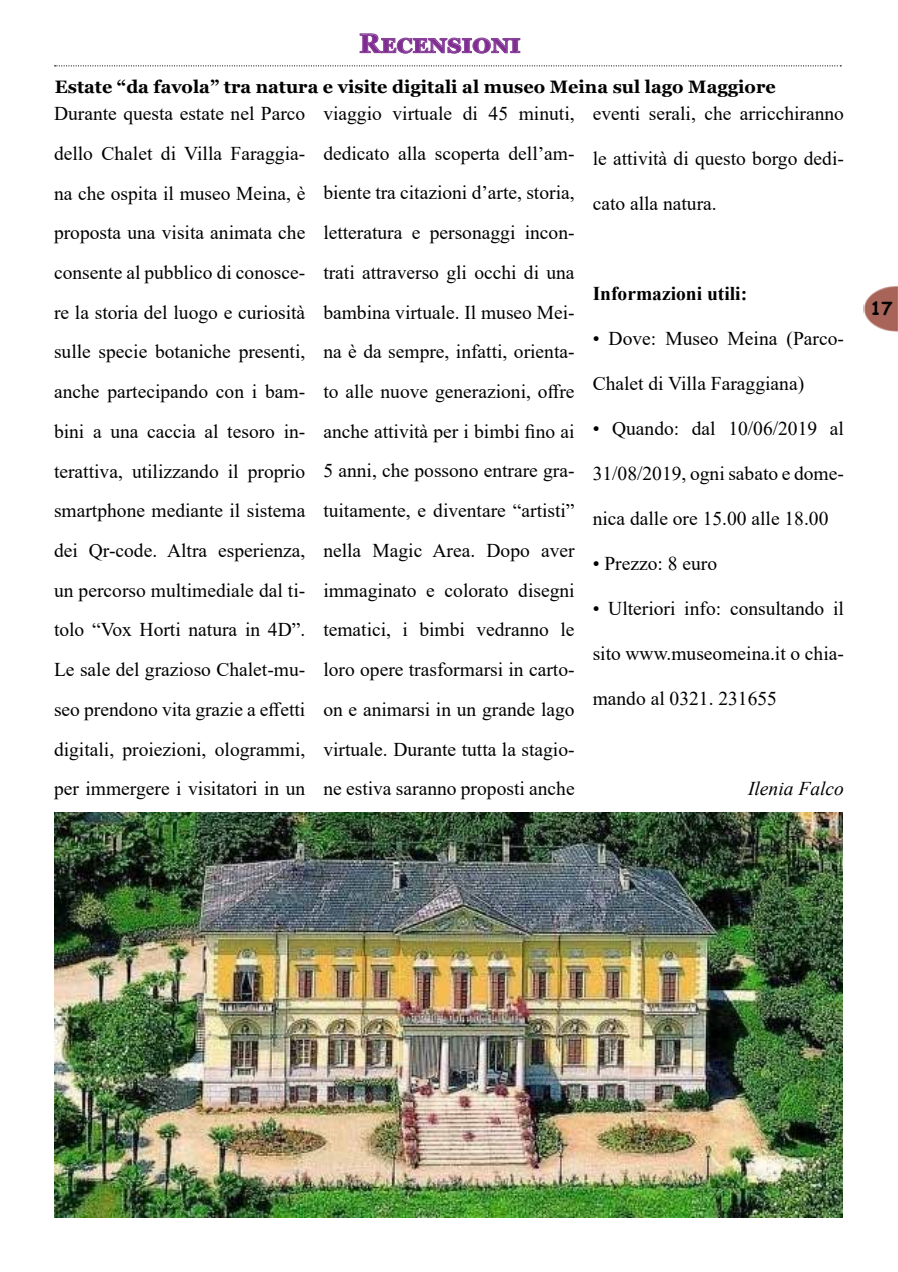
<style>
.page{position:relative;width:898px;height:1272px;background:#fff}
.page>*{position:absolute;margin:0;border:0;box-sizing:border-box;transform-origin:0 0}
.t1{font:700 27px "Georgia";letter-spacing:.005em;color:#7f2c91}
.t2{font:19.5px/39.8px "Times New Roman";color:#000;text-align:justify}
.t3{font:700 19.5px "Times New Roman";color:#000}
.t4{font:italic 19.5px "Times New Roman";color:#000}
.t5{font:700 18px "Georgia";color:#000}
.t6{font:700 18px "Comic Sans MS";color:#000}
</style>
<div class="page">
<img style="left:863px;top:286px;width:34px;height:46px">
<svg style="left:359px;top:33px;width:161px;height:21px"></svg>
<svg style="left:55px;top:65px;width:785px;height:1px"></svg>
<img style="left:54px;top:812px;width:788px;height:405px">
<h1 class="t1" style="left:359px;top:26px;width:163px">recensioni</h1>
<p class="t5" style="left:55px;top:75px;width:722px">Estate “da favola” tra natura e visite digitali al museo Meina sul lago Maggiore</p>
<p class="t2" style="left:54px;top:93px;width:253px">Durante questa estate nel Parco dello Chalet di Villa Faraggia&shy;na che ospita il museo Meina, è proposta una visita animata che consente al pubblico di conosce&shy;re la storia del luogo e curiosità sulle specie botaniche presenti, anche partecipando con i bam&shy;bini a una caccia al tesoro in&shy;terattiva, utilizzando il proprio smartphone mediante il sistema dei Qr-code. Altra esperienza, un percorso multimediale dal ti&shy;tolo “Vox Horti natura in 4D”.<br>Le sale del grazioso Chalet-mu&shy;seo prendono vita grazie a effetti digitali, proiezioni, ologrammi, per immergere i visitatori in un</p>
<p class="t2" style="left:323px;top:93px;width:253px">viaggio virtuale di 45 minuti, dedicato alla scoperta dell’am&shy;biente tra citazioni d’arte, storia, letteratura e personaggi incon&shy;trati attraverso gli occhi di una bambina virtuale. Il museo Mei&shy;na è da sempre, infatti, orienta&shy;to alle nuove generazioni, offre anche attività per i bimbi fino ai 5 anni, che possono entrare gra&shy;tuitamente, e diventare “artisti” nella Magic Area. Dopo aver immaginato e colorato disegni tematici, i bimbi vedranno le loro opere trasformarsi in carto&shy;on e animarsi in un grande lago virtuale. Durante tutta la stagio&shy;ne estiva saranno proposti anche</p>
<p class="t2" style="left:592px;top:93px;width:253px">eventi serali, che arricchiranno</p>
<p class="t2" style="left:592px;top:138px;width:253px">le attività di questo borgo dedi-</p>
<p class="t2" style="left:592px;top:183px;width:126px">cato alla natura.</p>
<p class="t3" style="left:592px;top:279px;width:156px">Informazioni utili:</p>
<p class="t2" style="left:592px;top:318px;width:253px">• Dove: Museo Meina (Parco-</p>
<p class="t2" style="left:592px;top:363px;width:213px">Chalet di Villa Faraggiana)</p>
<p class="t2" style="left:592px;top:408px;width:253px">• Quando: dal 10/06/2019 al</p>
<p class="t2" style="left:592px;top:453px;width:253px">31/08/2019, ogni sabato e dome-</p>
<p class="t2" style="left:592px;top:498px;width:237px">nica dalle ore 15.00 alle 18.00</p>
<p class="t2" style="left:592px;top:543px;width:126px">• Prezzo: 8 euro</p>
<p class="t2" style="left:592px;top:588px;width:253px">• Ulteriori info: consultando il</p>
<p class="t2" style="left:592px;top:633px;width:253px">sito www.museomeina.it o chia-</p>
<p class="t2" style="left:592px;top:678px;width:186px">mando al 0321. 231655</p>
<p class="t4" style="left:747px;top:775px;width:97px">Ilenia Falco</p>
<p class="t6" style="left:870px;top:295px;width:23px">17</p>
</div>
